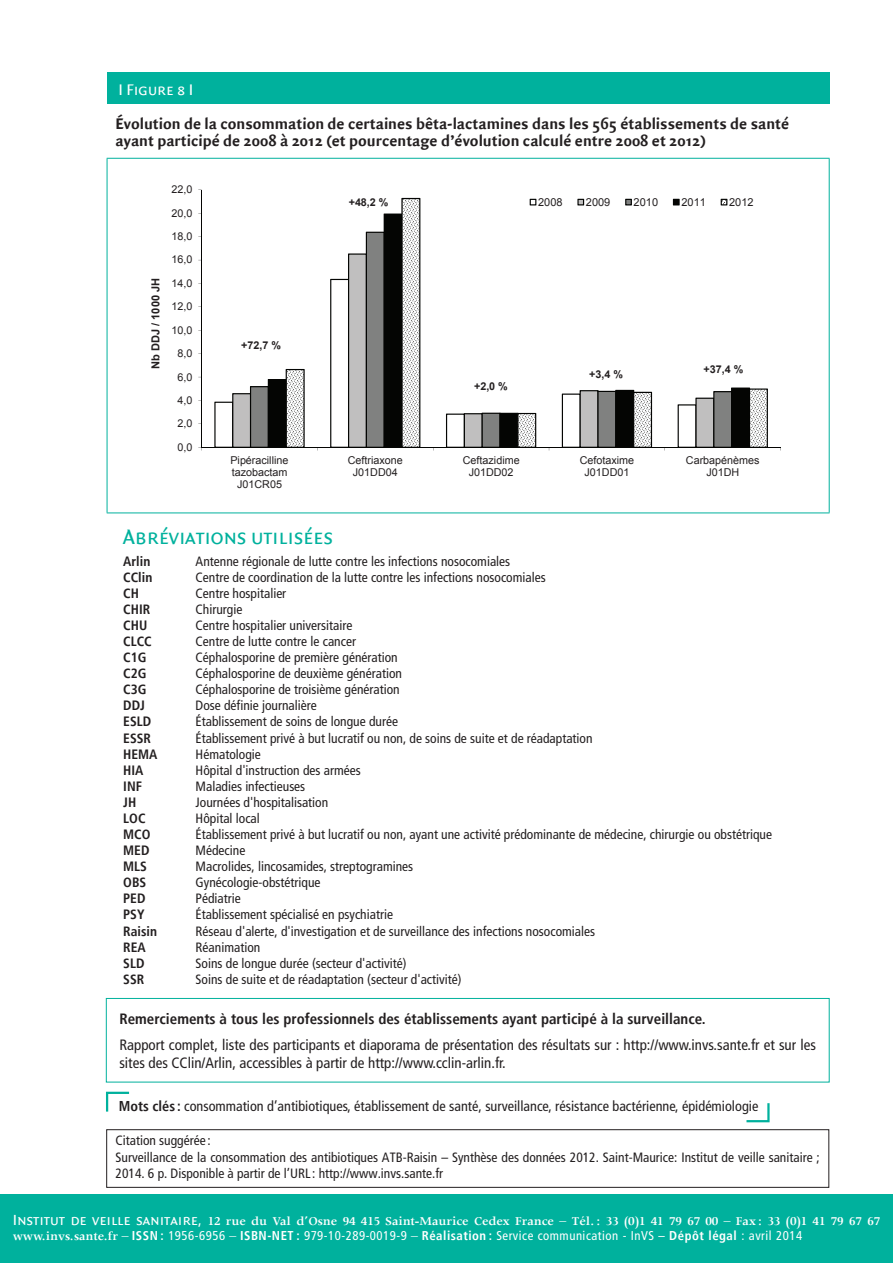
<style>
.page{position:relative;width:893px;height:1263px;background:#fff}
.page>*{position:absolute;margin:0;border:0;box-sizing:border-box;transform-origin:0 0}
.MenP_Titre3{font:22.5px "Quadraat Sans Caps";letter-spacing:-.01em;color:#00b19d}
.Tab_Sous-titre{font:700 16.5px/16.5px "Quadraat Sans";color:#231f20}
.Tab_titre{font:16.5px "Quadraat Sans Caps";color:#fff}
._4eCouv_TextCourantF{font:condensed 15px/18px "Frutiger";color:#231f20}
._4eCouv_TextCourantF-2{font:700 condensed 15px "Frutiger";color:#231f20}
._4eCouv_TextCourantF-3{font:condensed 14.25px "Frutiger";color:#231f20}
.abrv_courant{font:condensed 13.5px "Frutiger";color:#231f20}
.MenP_Labeur_7_5{font:condensed 13.5px/16.5px "Frutiger";color:#231f20}
.t1{font:600 13.5px "Apollo";letter-spacing:-.005em;color:#fff}
.abrv_bold{font:700 condensed 13.5px "Frutiger";color:#231f20}
.t2{font:condensed 12.75px "Frutiger";letter-spacing:.04em;color:#fff}
.t3{font:700 11.1px "Arial";letter-spacing:.005em;color:#231f20}
.t4{font:10.95px "Arial";color:#231f20}
.t5{font:10.8px/12.5px "Arial";color:#231f20;text-align:center}
.t6{font:700 10.8px "Arial";color:#231f20}
.s1{font-weight:700}
.s2{font-family:"Quadraat Sans Caps";font-weight:400;font-size:15.75px}
.s3{font-family:"Frutiger";font-weight:400;font-stretch:condensed;font-size:15px}
.s4{font-family:"Apollo";font-weight:600;font-stretch:normal;font-size:13.5px}
</style>
<div class="page">
<div style="left:0;top:1195px;width:893px;height:68px;background:#00b19d"></div>
<div style="left:106px;top:1129px;width:723px;height:59px;border:1px solid #231f20"></div>
<svg style="left:106px;top:1091px;width:24px;height:21px"></svg>
<svg style="left:746px;top:1103px;width:24px;height:20px"></svg>
<div style="left:106px;top:998px;width:724px;height:84px;border:1px solid #00b19d"></div>
<div style="left:107px;top:72px;width:722px;height:32px;background:#00b19d"></div>
<hr style="left:107px;top:158px;width:723px;height:1px;background:#00b19d">
<hr style="left:107px;top:159px;width:1px;height:353px;background:#00b19d">
<hr style="left:829px;top:159px;width:1px;height:353px;background:#00b19d">
<hr style="left:107px;top:512px;width:723px;height:1px;background:#00b19d">
<svg style="left:198px;top:189px;width:583px;height:262px"></svg>
<p class="Tab_titre" style="left:119px;top:81px;width:76px">I Figure 8 I</p>
<p class="Tab_Sous-titre" style="left:116px;top:116px;width:675px">Évolution de la consommation de certaines bêta-lactamines dans les 565 établissements de santé ayant participé de 2008 à 2012 (et pourcentage d’évolution calculé entre 2008 et 2012)</p>
<p class="t3" style="left:148px;top:369px;width:93px;rotate:-90deg">Nb DDJ / 1000 JH</p>
<p class="t5" style="left:171px;top:183px;width:23px">22,0</p>
<p class="t5" style="left:171px;top:207px;width:23px">20,0</p>
<p class="t5" style="left:171px;top:230px;width:23px">18,0</p>
<p class="t5" style="left:171px;top:254px;width:23px">16,0</p>
<p class="t5" style="left:171px;top:277px;width:23px">14,0</p>
<p class="t5" style="left:171px;top:300px;width:23px">12,0</p>
<p class="t5" style="left:171px;top:324px;width:23px">10,0</p>
<p class="t5" style="left:177px;top:347px;width:16px">8,0</p>
<p class="t5" style="left:177px;top:371px;width:16px">6,0</p>
<p class="t5" style="left:177px;top:394px;width:16px">4,0</p>
<p class="t5" style="left:177px;top:417px;width:16px">2,0</p>
<p class="t5" style="left:177px;top:441px;width:16px">0,0</p>
<p class="t6" style="left:241px;top:338px;width:41px">+72,7 %</p>
<p class="t6" style="left:349px;top:195px;width:41px">+48,2 %</p>
<p class="t4" style="left:538px;top:195px;width:26px">2008</p>
<p class="t4" style="left:586px;top:195px;width:26px">2009</p>
<p class="t4" style="left:634px;top:195px;width:26px">2010</p>
<p class="t4" style="left:681px;top:195px;width:26px">2011</p>
<p class="t4" style="left:729px;top:195px;width:26px">2012</p>
<p class="t6" style="left:474px;top:379px;width:35px">+2,0 %</p>
<p class="t6" style="left:589px;top:367px;width:35px">+3,4 %</p>
<p class="t6" style="left:704px;top:362px;width:41px">+37,4 %</p>
<p class="t5" style="left:230px;top:454px;width:59px">Pipéracilline tazobactam<br>J01CR05</p>
<p class="t5" style="left:348px;top:454px;width:57px">Ceftriaxone<br>J01DD04</p>
<p class="t5" style="left:463px;top:454px;width:58px">Ceftazidime<br>J01DD02</p>
<p class="t5" style="left:580px;top:454px;width:56px">Cefotaxime<br>J01DD01</p>
<p class="t5" style="left:686px;top:454px;width:75px">Carbapénèmes<br>J01DH</p>
<p class="MenP_Titre3" style="left:123px;top:524px;width:211px">Abréviations utilisées</p>
<p class="abrv_bold" style="left:123px;top:553px;width:29px">Arlin</p>
<p class="abrv_courant" style="left:196px;top:553px;width:316px">Antenne régionale de lutte contre les infections nosocomiales</p>
<p class="abrv_bold" style="left:123px;top:569px;width:31px">CClin</p>
<p class="abrv_courant" style="left:196px;top:569px;width:352px">Centre de coordination de la lutte contre les infections nosocomiales</p>
<p class="abrv_bold" style="left:123px;top:585px;width:17px">CH</p>
<p class="abrv_courant" style="left:196px;top:585px;width:92px">Centre hospitalier</p>
<p class="abrv_bold" style="left:123px;top:601px;width:29px">CHIR</p>
<p class="abrv_courant" style="left:196px;top:601px;width:48px">Chirurgie</p>
<p class="abrv_bold" style="left:123px;top:617px;width:26px">CHU</p>
<p class="abrv_courant" style="left:196px;top:617px;width:158px">Centre hospitalier universitaire</p>
<p class="abrv_bold" style="left:123px;top:633px;width:30px">CLCC</p>
<p class="abrv_courant" style="left:196px;top:633px;width:162px">Centre de lutte contre le cancer</p>
<p class="abrv_bold" style="left:123px;top:649px;width:25px">C1G</p>
<p class="abrv_courant" style="left:196px;top:650px;width:204px">Céphalosporine de première génération</p>
<p class="abrv_bold" style="left:123px;top:665px;width:25px">C2G</p>
<p class="abrv_courant" style="left:196px;top:666px;width:208px">Céphalosporine de deuxième génération</p>
<p class="abrv_bold" style="left:123px;top:682px;width:25px">C3G</p>
<p class="abrv_courant" style="left:196px;top:682px;width:206px">Céphalosporine de troisième génération</p>
<p class="abrv_bold" style="left:123px;top:698px;width:23px">DDJ</p>
<p class="abrv_courant" style="left:196px;top:698px;width:123px">Dose définie journalière</p>
<p class="abrv_bold" style="left:123px;top:714px;width:29px">ESLD</p>
<p class="abrv_courant" style="left:196px;top:714px;width:204px">Établissement de soins de longue durée</p>
<p class="abrv_bold" style="left:123px;top:730px;width:29px">ESSR</p>
<p class="abrv_courant" style="left:196px;top:730px;width:399px">Établissement privé à but lucratif ou non, de soins de suite et de réadaptation</p>
<p class="abrv_bold" style="left:123px;top:746px;width:36px">HEMA</p>
<p class="abrv_courant" style="left:196px;top:746px;width:67px">Hématologie</p>
<p class="abrv_bold" style="left:123px;top:762px;width:22px">HIA</p>
<p class="abrv_courant" style="left:196px;top:762px;width:167px">Hôpital d'instruction des armées</p>
<p class="abrv_bold" style="left:123px;top:778px;width:20px">INF</p>
<p class="abrv_courant" style="left:196px;top:778px;width:111px">Maladies infectieuses</p>
<p class="abrv_bold" style="left:123px;top:794px;width:15px">JH</p>
<p class="abrv_courant" style="left:196px;top:794px;width:134px">Journées d'hospitalisation</p>
<p class="abrv_bold" style="left:123px;top:810px;width:24px">LOC</p>
<p class="abrv_courant" style="left:196px;top:810px;width:66px">Hôpital local</p>
<p class="abrv_bold" style="left:123px;top:826px;width:29px">MCO</p>
<p class="abrv_courant" style="left:196px;top:826px;width:578px">Établissement privé à but lucratif ou non, ayant une activité prédominante de médecine, chirurgie ou obstétrique</p>
<p class="abrv_bold" style="left:123px;top:842px;width:28px">MED</p>
<p class="abrv_courant" style="left:196px;top:842px;width:51px">Médecine</p>
<p class="abrv_bold" style="left:123px;top:858px;width:25px">MLS</p>
<p class="abrv_courant" style="left:196px;top:859px;width:219px">Macrolides, lincosamides, streptogramines</p>
<p class="abrv_bold" style="left:123px;top:874px;width:25px">OBS</p>
<p class="abrv_courant" style="left:196px;top:875px;width:126px">Gynécologie-obstétrique</p>
<p class="abrv_bold" style="left:123px;top:891px;width:24px">PED</p>
<p class="abrv_courant" style="left:196px;top:891px;width:47px">Pédiatrie</p>
<p class="abrv_bold" style="left:123px;top:907px;width:23px">PSY</p>
<p class="abrv_courant" style="left:196px;top:907px;width:199px">Établissement spécialisé en psychiatrie</p>
<p class="abrv_bold" style="left:123px;top:923px;width:35px">Raisin</p>
<p class="abrv_courant" style="left:196px;top:923px;width:401px">Réseau d'alerte, d'investigation et de surveillance des infections nosocomiales</p>
<p class="abrv_bold" style="left:123px;top:939px;width:24px">REA</p>
<p class="abrv_courant" style="left:196px;top:939px;width:66px">Réanimation</p>
<p class="abrv_bold" style="left:123px;top:955px;width:23px">SLD</p>
<p class="abrv_courant" style="left:196px;top:955px;width:212px">Soins de longue durée (secteur d'activité)</p>
<p class="abrv_bold" style="left:123px;top:971px;width:23px">SSR</p>
<p class="abrv_courant" style="left:196px;top:971px;width:268px">Soins de suite et de réadaptation (secteur d'activité)</p>
<p class="_4eCouv_TextCourantF-2" style="left:119px;top:1009px;width:588px">Remerciements à tous les professionnels des établissements ayant participé à la surveillance.</p>
<p class="_4eCouv_TextCourantF" style="left:119px;top:1036px;width:698px">Rapport complet, liste des participants et diaporama de présentation des résultats sur : http://www.invs.sante.fr et sur les sites des CClin/Arlin, accessibles à partir de http://www.cclin-arlin.fr.</p>
<p class="_4eCouv_TextCourantF-3" style="left:119px;top:1098px;width:641px"><span class="s1">Mots clés :</span> consommation d’antibiotiques, établissement de santé, surveillance, résistance bactérienne, épidémiologie</p>
<p class="MenP_Labeur_7_5" style="left:116px;top:1132px;width:97px">Citation suggérée :</p>
<p class="MenP_Labeur_7_5" style="left:116px;top:1149px;width:706px">Surveillance de la consommation des antibiotiques ATB-Raisin – Synthèse des données 2012. Saint-Maurice: Institut de veille sanitaire ;<br>2014. 6 p. Disponible à partir de l’URL : http://www.invs.sante.fr</p>
<p class="t1" style="left:13px;top:1213px;width:869px"><span class="s2">Institut de veille sanitaire</span><span class="s3">,</span> 12 rue du Val d’Osne 94 415 Saint-Maurice Cedex France – Tél.: 33 (0)1 41 79 67 00 – Fax: 33 (0)1 41 79 67 67</p>
<p class="t2" style="left:13px;top:1228px;width:791px"><span class="s4">www.invs.sante.fr –</span> <span class="s1">ISSN :</span> 1956-6956 <span class="s4">–</span> <span class="s1">ISBN-NET :</span> 979-10-289-0019-9 <span class="s4">–</span> <span class="s1">Réalisation :</span> Service communication - InVS – <span class="s1">Dépôt légal</span> : avril 2014</p>
</div>
